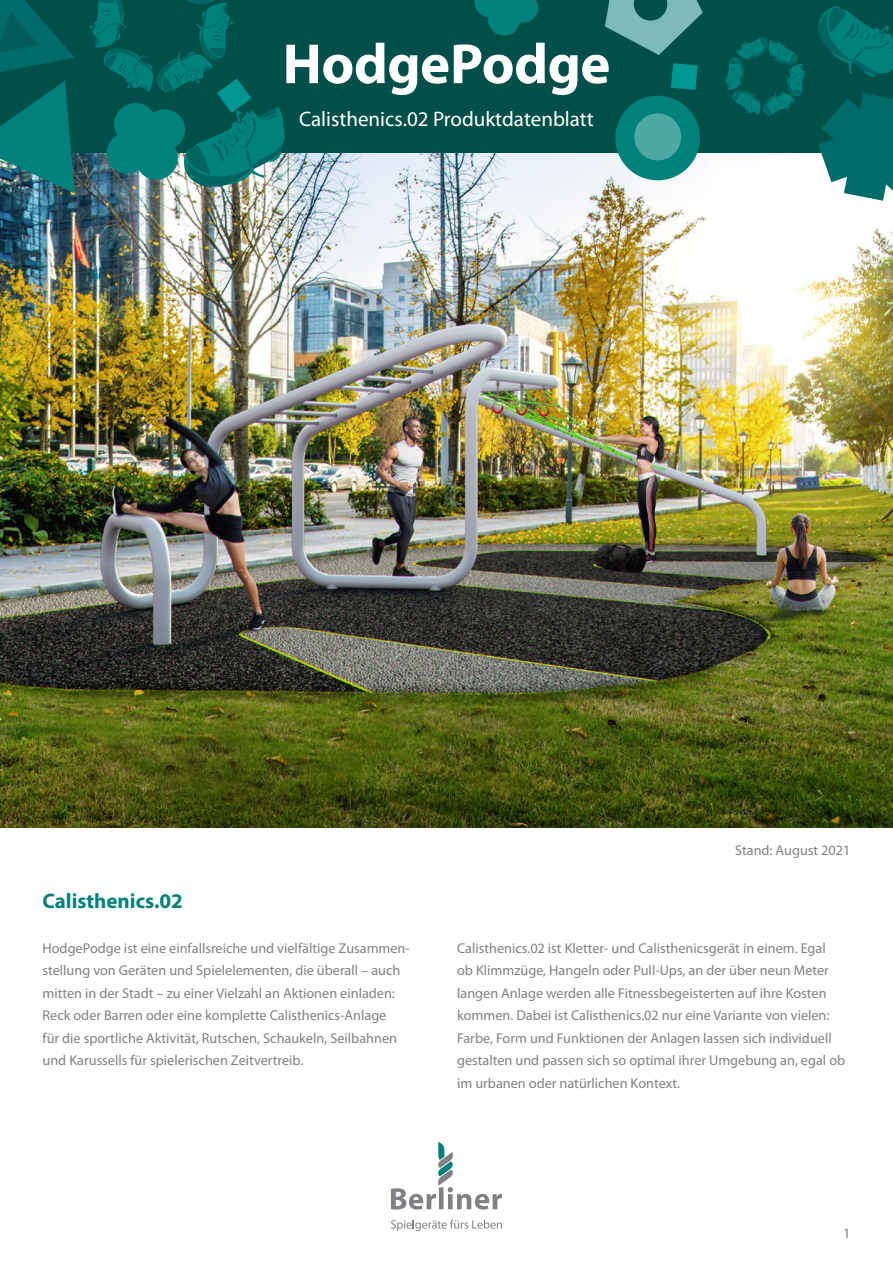
<style>
.page{position:relative;width:893px;height:1263px;background:#fff}
.page>*{position:absolute;margin:0;border:0;box-sizing:border-box;transform-origin:0 0}
.t1{font:700 57px "Myriad Pro";letter-spacing:-.01em;color:#fff}
.t2{font:21px "Myriad Pro";color:#fff}
.t3{font:700 21px "Myriad Pro";color:#00827a}
.t4{font:14.25px/22.5px "Myriad Pro";color:#818084}
</style>
<div class="page">
<img style="left:0;top:153px;width:893px;height:674px">
<div style="left:0;top:0;width:893px;height:153px;background:#004f4a"></div>
<svg style="left:0;top:0;width:74px;height:72px"></svg>
<img style="left:0;top:81px;width:75px;height:112px">
<svg style="left:818px;top:93px;width:75px;height:108px"></svg>
<div style="left:615px;top:96px;width:85px;height:84px;background:#00827a;border-radius:50%"></div>
<div style="left:634px;top:113px;width:47px;height:47px;background:#50a8a4;border-radius:50%"></div>
<svg style="left:671px;top:63px;width:27px;height:27px"></svg>
<svg style="left:605px;top:0;width:98px;height:55px"></svg>
<svg style="left:474px;top:0;width:64px;height:36px"></svg>
<svg style="left:818px;top:6px;width:75px;height:71px"></svg>
<svg style="left:90px;top:0;width:195px;height:187px"></svg>
<svg style="left:724px;top:37px;width:82px;height:78px"></svg>
<svg style="left:391px;top:1142px;width:111px;height:67px"></svg>
<svg style="left:391px;top:1220px;width:111px;height:11px"></svg>
<h1 class="t1" style="left:283px;top:27px;width:329px">HodgePodge</h1>
<h2 class="t2" style="left:299px;top:106px;width:296px">Calisthenics.02 Produktdatenblatt</h2>
<p class="t4" style="left:735px;top:839px;width:117px">Stand: August 2021</p>
<h2 class="t3" style="left:43px;top:887px;width:142px">Calisthenics.02</h2>
<p class="t4" style="left:43px;top:936px;width:369px">HodgePodge ist eine einfallsreiche und vielfältige Zusammen&shy;stellung von Geräten und Spielelementen, die überall – auch mitten in der Stadt – zu einer Vielzahl an Aktionen einladen:<br>Reck oder Barren oder eine komplette Calisthenics-Anlage<br>für die sportliche Aktivität, Rutschen, Schaukeln, Seilbahnen und Karussells für spielerischen Zeitvertreib.</p>
<p class="t4" style="left:457px;top:936px;width:390px">Calisthenics.02 ist Kletter- und Calisthenicsgerät in einem. Egal<br>ob Klimmzüge, Hangeln oder Pull-Ups, an der über neun Meter langen Anlage werden alle Fitnessbegeisterten auf ihre Kosten kommen. Dabei ist Calisthenics.02 nur eine Variante von vielen:<br>Farbe, Form und Funktionen der Anlagen lassen sich individuell gestalten und passen sich so optimal ihrer Umgebung an, egal ob im urbanen oder natürlichen Kontext.</p>
<p class="t4" style="left:843px;top:1221px;width:9px">1</p>
</div>
